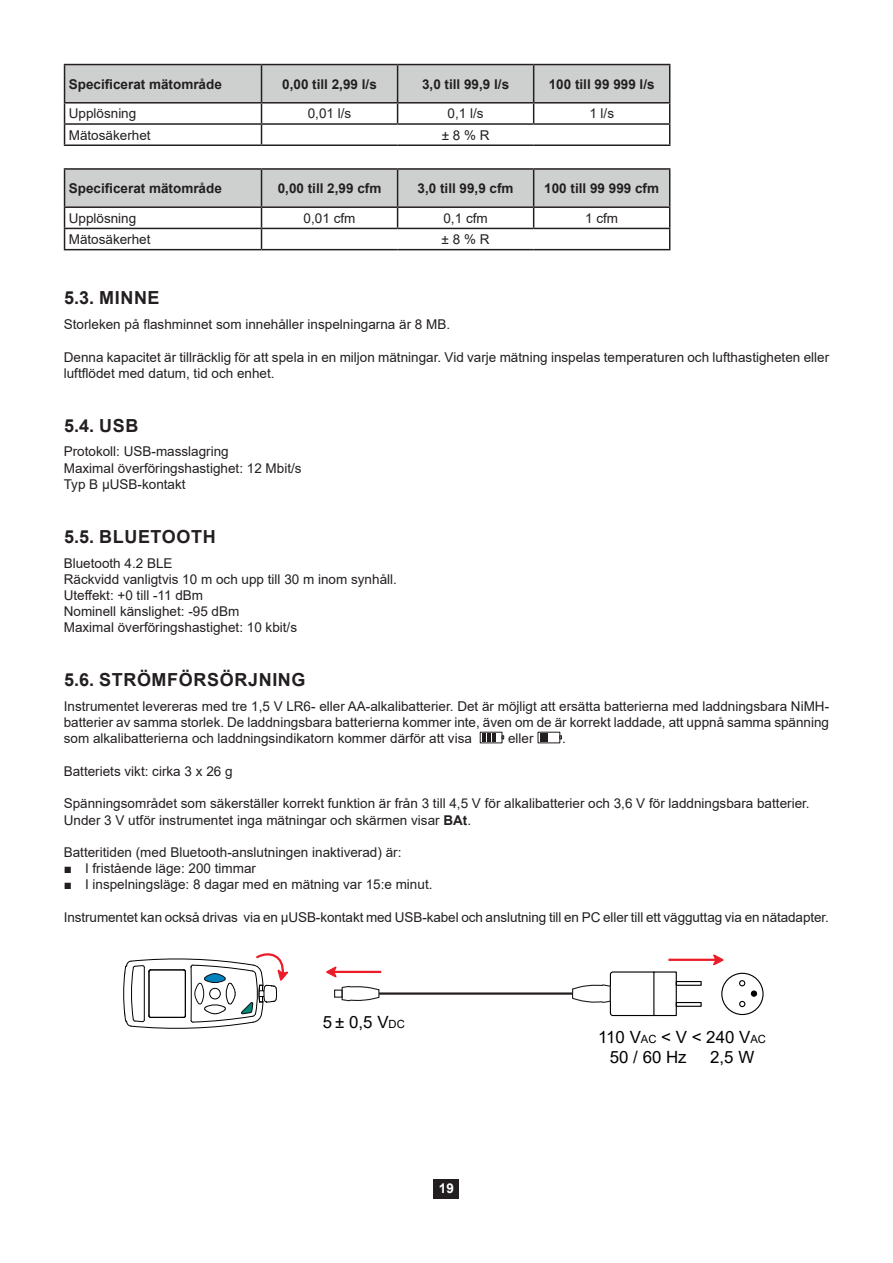
<style>
.page{position:relative;width:893px;height:1263px;background:#fff}
.page>*{position:absolute;margin:0;border:0;box-sizing:border-box;transform-origin:0 0}
.t1{font:700 18px "Arial";letter-spacing:.035em;color:#231f20}
.t2{font:16.8px/20.2px "Arial";color:#000001}
.t3{font:13.5px/16.2px "Arial";color:#231f20}
.t4{font:700 13.5px "Arial";color:#231f20}
.t5{font:700 13.5px "Arial";color:#fff}
.s1{font-weight:700}
.s2{font-size:11.25px}
</style>
<div class="page">
<div style="left:434px;top:1179px;width:25px;height:19px;background:#231f20"></div>
<hr style="left:64px;top:64px;width:197px;height:1px;background:#231f20">
<hr style="left:261px;top:64px;width:137px;height:1px;background:#231f20">
<hr style="left:398px;top:64px;width:136px;height:1px;background:#231f20">
<hr style="left:534px;top:64px;width:136px;height:1px;background:#231f20">
<hr style="left:64px;top:144px;width:197px;height:2px;background:#231f20">
<hr style="left:261px;top:144px;width:137px;height:2px;background:#231f20">
<hr style="left:398px;top:144px;width:136px;height:2px;background:#231f20">
<hr style="left:534px;top:144px;width:136px;height:2px;background:#231f20">
<svg style="left:64px;top:65px;width:606px;height:79px"></svg>
<hr style="left:64px;top:168px;width:197px;height:2px;background:#231f20">
<hr style="left:261px;top:168px;width:137px;height:2px;background:#231f20">
<hr style="left:398px;top:168px;width:136px;height:2px;background:#231f20">
<hr style="left:534px;top:168px;width:136px;height:2px;background:#231f20">
<hr style="left:64px;top:249px;width:197px;height:1px;background:#231f20">
<hr style="left:261px;top:249px;width:137px;height:1px;background:#231f20">
<hr style="left:398px;top:249px;width:136px;height:1px;background:#231f20">
<hr style="left:534px;top:249px;width:136px;height:1px;background:#231f20">
<svg style="left:64px;top:169px;width:606px;height:80px"></svg>
<svg style="left:482px;top:733px;width:13px;height:9px"></svg>
<svg style="left:540px;top:733px;width:8px;height:9px"></svg>
<hr style="left:333px;top:971px;width:48px;height:2px;background:#eb1c28">
<svg style="left:326px;top:966px;width:11px;height:12px"></svg>
<svg style="left:123px;top:953px;width:165px;height:76px"></svg>
<hr style="left:668px;top:959px;width:48px;height:2px;background:#eb1c28">
<svg style="left:713px;top:954px;width:11px;height:12px"></svg>
<div style="left:653px;top:971px;width:24px;height:45px;border:1px solid #000001"></div>
<div style="left:676px;top:1002px;width:26px;height:5px;border:1px solid #000001"></div>
<div style="left:676px;top:981px;width:26px;height:5px;border:1px solid #000001"></div>
<svg style="left:572px;top:971px;width:83px;height:46px"></svg>
<div style="left:334px;top:989px;width:9px;height:9px;border:1px solid #231f20"></div>
<svg style="left:341px;top:985px;width:39px;height:17px"></svg>
<hr style="left:379px;top:992px;width:193px;height:3px;background:#231f20">
<div style="left:721px;top:973px;width:43px;height:42px;border:1px solid #000001;border-radius:50%"></div>
<svg style="left:739px;top:980px;width:6px;height:6px"></svg>
<svg style="left:739px;top:1001px;width:6px;height:6px"></svg>
<div style="left:751px;top:990px;width:6px;height:7px;border:1px solid #000001;border-radius:50%"></div>
<p class="t4" style="left:69px;top:74px;width:155px">Specificerat mätområde</p>
<p class="t4" style="left:282px;top:74px;width:96px">0,00 till 2,99 l/s</p>
<p class="t4" style="left:422px;top:74px;width:89px">3,0 till 99,9 l/s</p>
<p class="t4" style="left:549px;top:74px;width:107px">100 till 99 999 l/s</p>
<p class="t3" style="left:69px;top:105px;width:69px">Upplösning</p>
<p class="t3" style="left:308px;top:105px;width:45px">0,01 l/s</p>
<p class="t3" style="left:448px;top:105px;width:38px">0,1 l/s</p>
<p class="t3" style="left:589px;top:105px;width:26px">1 l/s</p>
<p class="t3" style="left:69px;top:127px;width:83px">Mätosäkerhet</p>
<p class="t3" style="left:442px;top:127px;width:49px">± 8 % R</p>
<p class="t4" style="left:69px;top:179px;width:155px">Specificerat mätområde</p>
<p class="t4" style="left:278px;top:179px;width:105px">0,00 till 2,99 cfm</p>
<p class="t4" style="left:418px;top:179px;width:98px">3,0 till 99,9 cfm</p>
<p class="t4" style="left:544px;top:179px;width:116px">100 till 99 999 cfm</p>
<p class="t3" style="left:69px;top:210px;width:69px">Upplösning</p>
<p class="t3" style="left:304px;top:210px;width:53px">0,01 cfm</p>
<p class="t3" style="left:443px;top:210px;width:46px">0,1 cfm</p>
<p class="t3" style="left:585px;top:210px;width:35px">1 cfm</p>
<p class="t3" style="left:69px;top:231px;width:83px">Mätosäkerhet</p>
<p class="t3" style="left:442px;top:231px;width:49px">± 8 % R</p>
<h1 class="t1" style="left:64px;top:285px;width:97px">5.3. MINNE</h1>
<p class="t3" style="left:64px;top:316px;width:388px">Storleken på flashminnet som innehåller inspelningarna är 8 MB.</p>
<p class="t3" style="left:64px;top:349px;width:767px">Denna kapacitet är tillräcklig för att spela in en miljon mätningar. Vid varje mätning inspelas temperaturen och lufthastigheten eller luftflödet med datum, tid och enhet.</p>
<h1 class="t1" style="left:64px;top:413px;width:76px">5.4. USB</h1>
<p class="t3" style="left:64px;top:443px;width:239px">Protokoll: USB-masslagring<br>Maximal överföringshastighet: 12 Mbit/s<br>Typ B µUSB-kontakt</p>
<h1 class="t1" style="left:64px;top:524px;width:153px">5.5. BLUETOOTH</h1>
<p class="t3" style="left:64px;top:555px;width:335px">Bluetooth 4.2 BLE<br>Räckvidd vanligtvis 10 m och upp till 30 m inom synhåll.<br>Uteffekt: +0 till -11 dBm<br>Nominell känslighet: -95 dBm<br>Maximal överföringshastighet: 10 kbit/s</p>
<h1 class="t1" style="left:64px;top:667px;width:243px">5.6. STRÖMFÖRSÖRJNING</h1>
<p class="t3" style="left:64px;top:698px;width:767px;text-align:justify">Instrumentet levereras med tre 1,5 V LR6- eller AA-alkalibatterier. Det är möjligt att ersätta batterierna med laddningsbara NiMH&shy;batterier av samma storlek. De laddningsbara batterierna kommer inte, även om de är korrekt laddade, att uppnå samma spänning som alkalibatterierna och laddningsindikatorn kommer därför att visa</p>
<p class="t3" style="left:508px;top:730px;width:27px">eller</p>
<p class="t3" style="left:562px;top:730px;width:5px">.</p>
<p class="t3" style="left:64px;top:763px;width:170px">Batteriets vikt: cirka 3 x 26 g</p>
<p class="t3" style="left:64px;top:795px;width:747px">Spänningsområdet som säkerställer korrekt funktion är från 3 till 4,5 V för alkalibatterier och 3,6 V för laddningsbara batterier.<br>Under 3 V utför instrumentet inga mätningar och skärmen visar <span class="s1">BAt</span>.</p>
<p class="t3" style="left:64px;top:844px;width:339px">Batteritiden (med Bluetooth-anslutningen inaktiverad) är:</p>
<p class="t3" style="left:64px;top:860px;width:194px">■ I fristående läge: 200 timmar</p>
<p class="t3" style="left:64px;top:876px;width:370px">■ I inspelningsläge: 8 dagar med en mätning var 15:e minut.</p>
<p class="t3" style="left:64px;top:909px;width:767px">Instrumentet kan också drivas via en µUSB-kontakt med USB-kabel och anslutning till en PC eller till ett vägguttag via en nätadapter.</p>
<p class="t2" style="left:323px;top:1012px;width:84px">5 ± 0,5 V<span class="s2">DC</span></p>
<p class="t5" style="left:439px;top:1179px;width:17px">19</p>
<p class="t2" style="left:610px;top:1026px;width:158px;text-indent:-12px">110 V<span class="s2">AC</span> &lt; V &lt; 240 V<span class="s2">AC<br></span>50 / 60 Hz</p>
<p class="t2" style="left:710px;top:1046px;width:46px">2,5 W</p>
</div>
